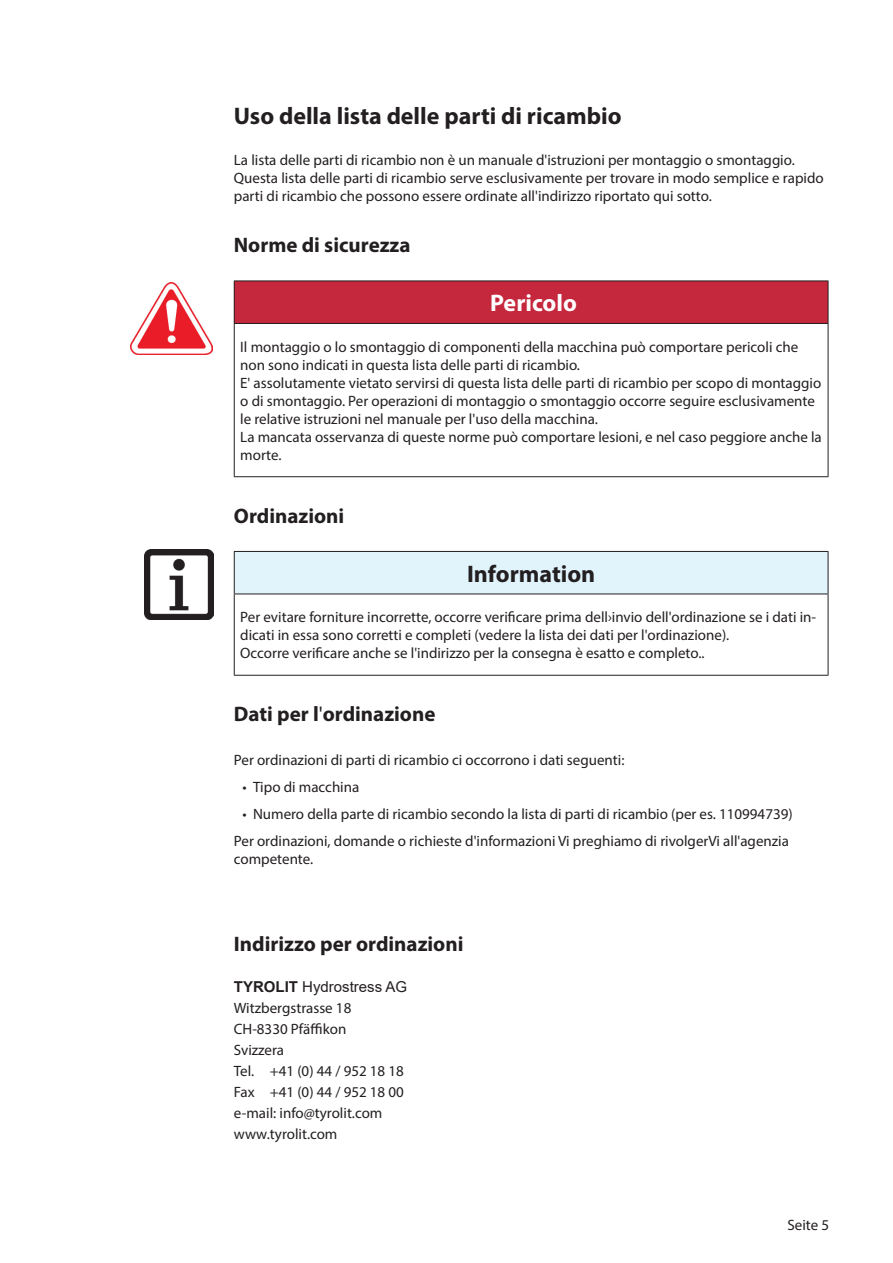
<style>
.page{position:relative;width:893px;height:1263px;background:#fff}
.page>*{position:absolute;margin:0;border:0;box-sizing:border-box;transform-origin:0 0}
.t1{font:700 24px "Myriad Pro";color:#231f20}
.t2{font:700 24px "Myriad Pro";color:#fff}
.t3{font:700 21px "Myriad Pro";color:#231f20}
.t4{font:15px/18px "Myriad Pro";color:#231f20}
.t5{font:15px "Arial";color:#231f20}
.s1{font-weight:400}
.s2{font-weight:700}
</style>
<div class="page">
<div style="left:234px;top:281px;width:594px;height:42px;background:#c5273d"></div>
<hr style="left:234px;top:324px;width:1px;height:152px;background:#231f20">
<hr style="left:828px;top:324px;width:1px;height:152px;background:#231f20">
<hr style="left:234px;top:476px;width:594px;height:1px;background:#231f20">
<hr style="left:234px;top:281px;width:594px;height:1px;background:#231f20">
<hr style="left:234px;top:281px;width:1px;height:42px;background:#231f20">
<hr style="left:828px;top:281px;width:1px;height:42px;background:#231f20">
<hr style="left:234px;top:323px;width:594px;height:1px;background:#231f20">
<div style="left:234px;top:551px;width:594px;height:43px;background:#e1f4fc"></div>
<hr style="left:234px;top:594px;width:1px;height:81px;background:#231f20">
<hr style="left:828px;top:594px;width:1px;height:81px;background:#231f20">
<hr style="left:234px;top:675px;width:594px;height:1px;background:#231f20">
<hr style="left:234px;top:551px;width:594px;height:1px;background:#231f20">
<hr style="left:234px;top:552px;width:1px;height:42px;background:#231f20">
<hr style="left:828px;top:552px;width:1px;height:42px;background:#231f20">
<hr style="left:234px;top:594px;width:594px;height:1px;background:#231f20">
<img style="left:131px;top:282px;width:82px;height:72px">
<img style="left:144px;top:550px;width:70px;height:69px">
<h1 class="t1" style="left:234px;top:101px;width:389px">Uso della lista delle parti di ricambio</h1>
<p class="t4" style="left:234px;top:150px;width:591px">La lista delle parti di ricambio non è un manuale d'istruzioni per montaggio o smontaggio.<br>Questa lista delle parti di ricambio serve esclusivamente per trovare in modo semplice e rapido parti di ricambio che possono essere ordinate all'indirizzo riportato qui sotto.</p>
<h2 class="t3" style="left:234px;top:231px;width:178px">Norme di sicurezza</h2>
<h1 class="t2" style="left:490px;top:287px;width:88px">Pericolo</h1>
<p class="t4" style="left:240px;top:337px;width:583px">Il montaggio o lo smontaggio di componenti della macchina può comportare pericoli che non sono indicati in questa lista delle parti di ricambio.<br>E' assolutamente vietato servirsi di questa lista delle parti di ricambio per scopo di montaggio o di smontaggio. Per operazioni di montaggio o smontaggio occorre seguire esclusivamente le relative istruzioni nel manuale per l'uso della macchina.<br>La mancata osservanza di queste norme può comportare lesioni, e nel caso peggiore anche la morte.</p>
<h2 class="t3" style="left:234px;top:502px;width:112px">Ordinazioni</h2>
<h1 class="t1" style="left:467px;top:558px;width:130px">Information</h1>
<p class="t4" style="left:240px;top:608px;width:577px">Per evitare forniture incorrette, occorre verificare prima dell›invio dell'ordinazione se i dati in&shy;dicati in essa sono corretti e completi (vedere la lista dei dati per l'ordinazione).<br>Occorre verificare anche se l'indirizzo per la consegna è esatto e completo..</p>
<h2 class="t3" style="left:234px;top:700px;width:203px">Dati per l<span class="s1">'</span>ordinazione</h2>
<p class="t4" style="left:234px;top:750px;width:392px">Per ordinazioni di parti di ricambio ci occorrono i dati seguenti:</p>
<p class="t4" style="left:242px;top:777px;width:118px">• Tipo di macchina</p>
<p class="t4" style="left:234px;top:800px;width:560px;line-height:27px;text-align:center">• Numero della parte di ricambio secondo la lista di parti di ricambio (per es. 110994739)<br>Per ordinazioni, domande o richieste d'informazioni Vi preghiamo di rivolgerVi all'agenzia</p>
<p class="t4" style="left:234px;top:849px;width:81px">competente.</p>
<h2 class="t3" style="left:234px;top:930px;width:231px">Indirizzo per ordinazioni</h2>
<p class="t5" style="left:234px;top:976px;width:175px"><span class="s2">TYROLIT</span> Hydrostress AG</p>
<p class="t4" style="left:234px;top:997px;width:172px;line-height:21px">Witzbergstrasse 18<br>CH-8330 Pfäffikon<br>Svizzera<br>Tel. +41 (0) 44 / 952 18 18<br>Fax +41 (0) 44 / 952 18 00 e-mail: info@tyrolit.com www.tyrolit.com</p>
<p class="t4" style="left:787px;top:1215px;width:43px">Seite 5</p>
</div>
